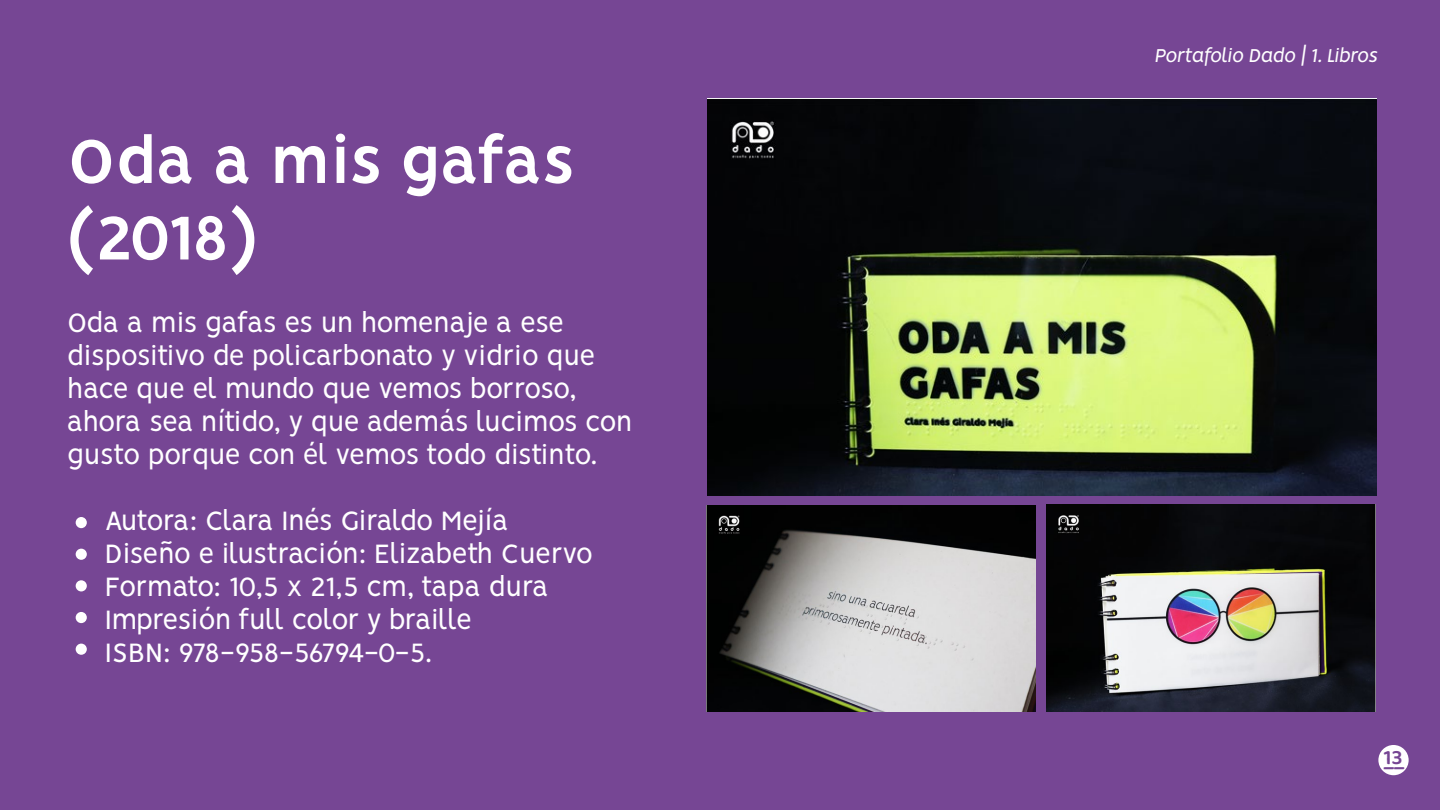
<style>
.page{position:relative;width:1440px;height:810px;background:#764694}
.page>*{position:absolute;margin:0;border:0;box-sizing:border-box;transform-origin:0 0}
.t1{font:700 69.75px/76.5px "Vision";letter-spacing:-.03em;color:#fff}
.t2{font:30px/33px "Vision";letter-spacing:-.03em;color:#fff}
.t3{font:italic 21px "Vision";color:#fff}
.t4{font:21px "Baloo 2";color:#764694}
</style>
<div class="page">
<div style="left:1378px;top:745px;width:31px;height:30px;background:#fff;border-radius:50%"></div>
<div style="left:76px;top:612px;width:11px;height:11px;background:#fff;border-radius:50%"></div>
<div style="left:76px;top:644px;width:11px;height:11px;background:#fff;border-radius:50%"></div>
<div style="left:76px;top:549px;width:11px;height:11px;background:#fff;border-radius:50%"></div>
<div style="left:76px;top:580px;width:11px;height:11px;background:#fff;border-radius:50%"></div>
<div style="left:76px;top:517px;width:11px;height:11px;background:#fff;border-radius:50%"></div>
<img style="left:707px;top:98px;width:669px;height:397px">
<img style="left:1046px;top:505px;width:330px;height:207px">
<img style="left:707px;top:505px;width:329px;height:207px">
<h1 class="t1" style="left:67px;top:129px;width:510px">Oda a mis gafas (2018)</h1>
<p class="t2" style="left:67px;top:309px;width:567px">Oda a mis gafas es un homenaje a ese dispositivo de policarbonato y vidrio que hace que el mundo que vemos borroso, ahora sea nítido, y que además lucimos con gusto porque con él vemos todo distinto.</p>
<p class="t2" style="left:105px;top:507px;width:490px">Autora: Clara Inés Giraldo Mejía<br>Diseño e ilustración: Elizabeth Cuervo<br>Formato: 10,5 x 21,5 cm, tapa dura<br>Impresión full color y braille<br>ISBN: 978-958-56794-0-5.</p>
<p class="t3" style="left:1155px;top:44px;width:224px">Portafolio Dado | 1. Libros</p>
<p class="t4" style="left:1384px;top:744px;width:22px">13__</p>
</div>
